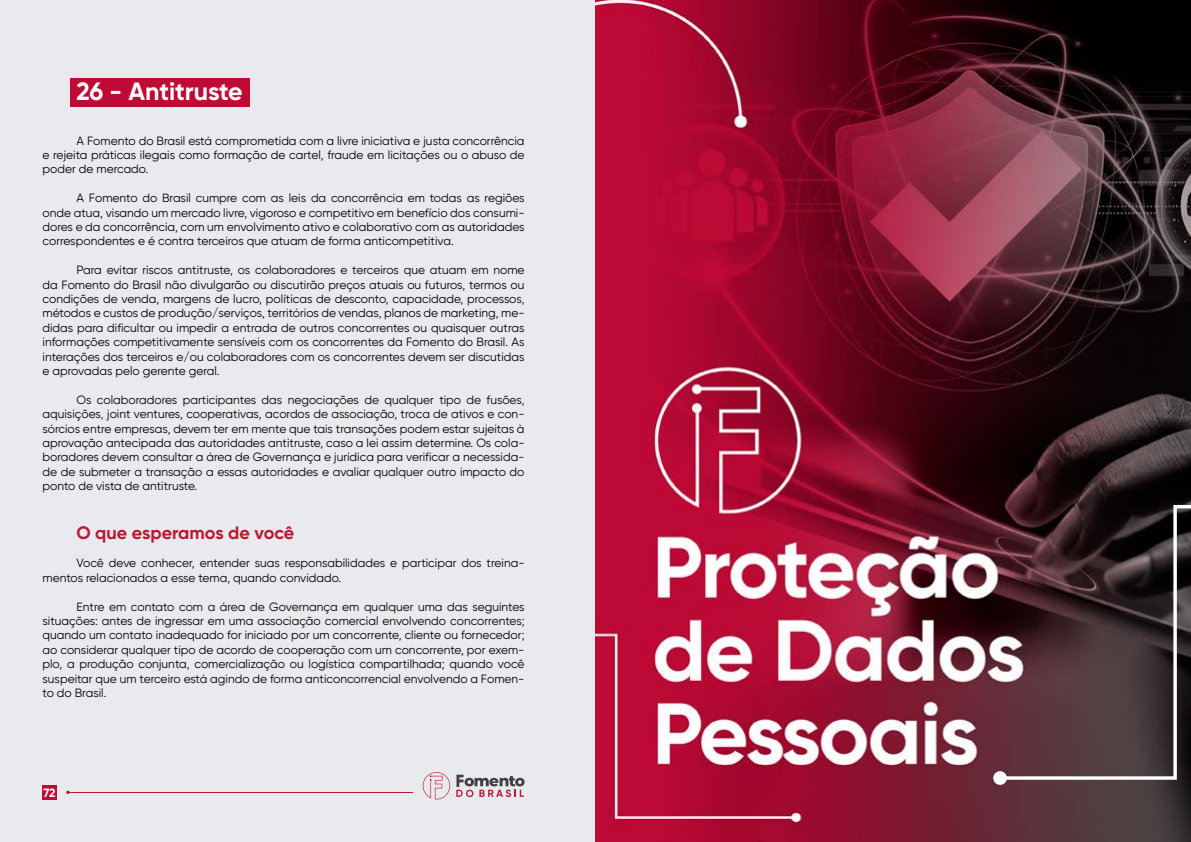
<style>
.page{position:relative;width:1191px;height:842px;background:#e9eaed}
.page>*{position:absolute;margin:0;border:0;box-sizing:border-box;transform-origin:0 0}
.t1{font:700 25px "Gilroy";color:#fff}
.t2{font:700 18px "Gilroy";color:#be1635}
.t3{font:12px/14.4px "Gilroy";color:#000;text-align:justify}
.t4{font:700 12px "Gilroy";color:#fff}
</style>
<div class="page">
<svg style="left:423px;top:772px;width:27px;height:27px"></svg>
<svg style="left:456px;top:775px;width:68px;height:22px"></svg>
<hr style="left:69px;top:792px;width:344px;height:1px;background:#be1635">
<div style="left:43px;top:785px;width:14px;height:14px;background:#be0a35"></div>
<img style="left:595px;top:0;width:596px;height:842px">
<svg style="left:996px;top:503px;width:195px;height:278px;background:#453034"></svg>
<div style="left:993px;top:771px;width:14px;height:14px;background:#fff;border-radius:50%"></div>
<div style="left:70px;top:78px;width:179px;height:28px;background:#be0a35"></div>
<h1 class="t1" style="left:77px;top:76px;width:168px">26 - Antitruste</h1>
<p class="t3" style="left:43px;top:133px;width:483px;text-indent:34px">A Fomento do Brasil está comprometida com a livre iniciativa e justa concorrência e rejeita práticas ilegais como formação de cartel, fraude em licitações ou o abuso de poder de mercado.</p>
<p class="t3" style="left:43px;top:191px;width:483px;text-indent:34px">A Fomento do Brasil cumpre com as leis da concorrência em todas as regiões onde atua, visando um mercado livre, vigoroso e competitivo em benefício dos consumi&shy;dores e da concorrência, com um envolvimento ativo e colaborativo com as autoridades correspondentes e é contra terceiros que atuam de forma anticompetitiva.</p>
<p class="t3" style="left:43px;top:263px;width:483px;text-indent:34px">Para evitar riscos antitruste, os colaboradores e terceiros que atuam em nome da Fomento do Brasil não divulgarão ou discutirão preços atuais ou futuros, termos ou condições de venda, margens de lucro, políticas de desconto, capacidade, processos, métodos e custos de produção/serviços, territórios de vendas, planos de marketing, me&shy;didas para dificultar ou impedir a entrada de outros concorrentes ou quaisquer outras informações competitivamente sensíveis com os concorrentes da Fomento do Brasil. As interações dos terceiros e/ou colaboradores com os concorrentes devem ser discutidas e aprovadas pelo gerente geral.</p>
<p class="t3" style="left:43px;top:392px;width:483px;text-indent:34px">Os colaboradores participantes das negociações de qualquer tipo de fusões, aquisições, joint ventures, cooperativas, acordos de associação, troca de ativos e con&shy;sórcios entre empresas, devem ter em mente que tais transações podem estar sujeitas à aprovação antecipada das autoridades antitruste, caso a lei assim determine. Os cola&shy;boradores devem consultar a área de Governança e jurídica para verificar a necessida&shy;de de submeter a transação a essas autoridades e avaliar qualquer outro impacto do ponto de vista de antitruste.</p>
<h2 class="t2" style="left:77px;top:521px;width:219px">O que esperamos de você</h2>
<p class="t3" style="left:43px;top:556px;width:483px;text-indent:34px">Você deve conhecer, entender suas responsabilidades e participar dos treina&shy;mentos relacionados a esse tema, quando convidado.</p>
<p class="t3" style="left:43px;top:599px;width:483px;text-indent:34px">Entre em contato com a área de Governança em qualquer uma das seguintes situações: antes de ingressar em uma associação comercial envolvendo concorrentes; quando um contato inadequado for iniciado por um concorrente, cliente ou fornecedor; ao considerar qualquer tipo de acordo de cooperação com um concorrente, por exem&shy;plo, a produção conjunta, comercialização ou logística compartilhada; quando você suspeitar que um terceiro está agindo de forma anticoncorrencial envolvendo a Fomen&shy;to do Brasil.</p>
<p class="t4" style="left:44px;top:785px;width:14px">72</p>
</div>
